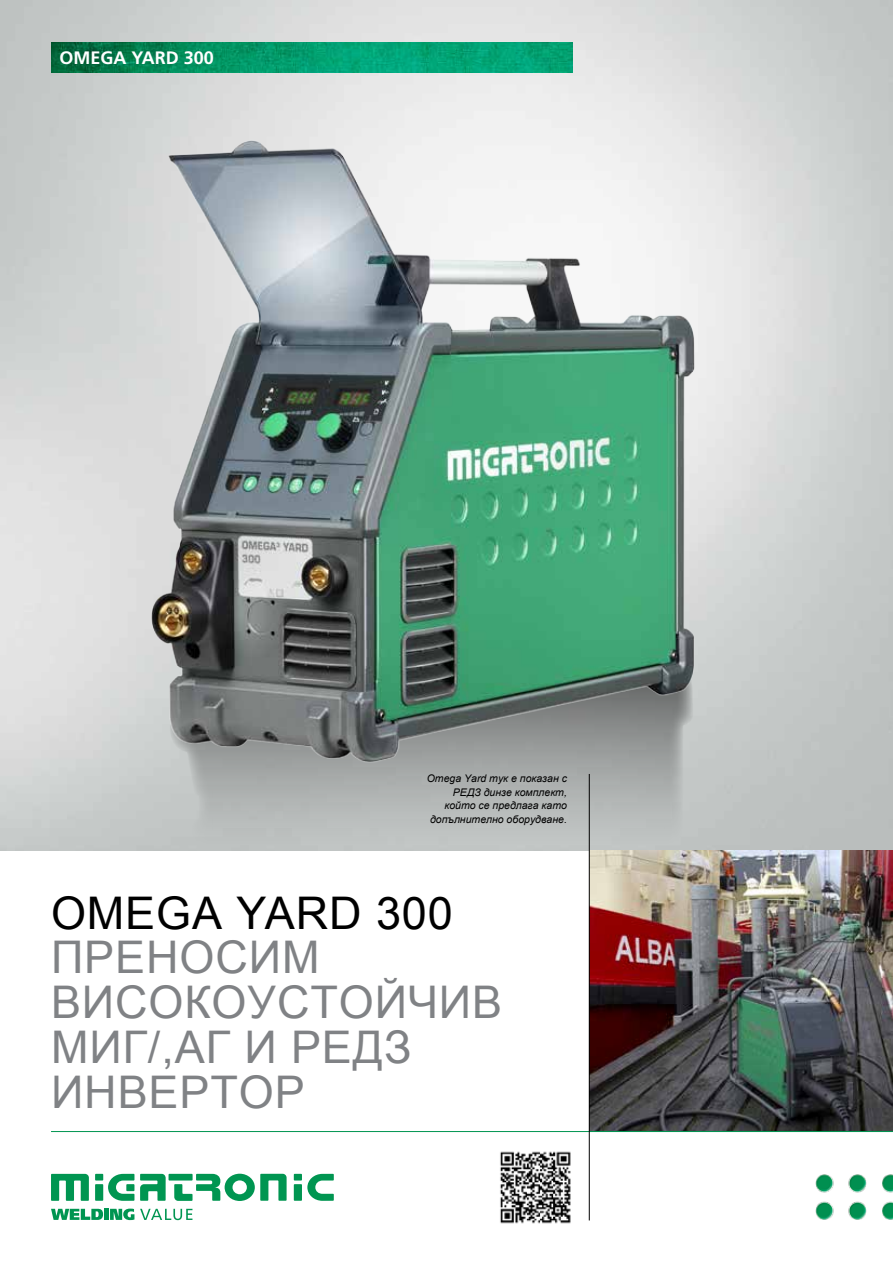
<style>
.page{position:relative;width:893px;height:1263px;background:#fff}
.page>*{position:absolute;margin:0;border:0;box-sizing:border-box;transform-origin:0 0}
.t1{font:45px/44.7px "Arial";letter-spacing:.02em;color:#808285}
.t2{font:45px "Arial";letter-spacing:.02em;color:#000}
.t3{font:700 18px "Frutiger LT Pro";color:#fff}
.t4{font:italic 10.5px/13.5px "Arial";color:#000;text-align:right}
</style>
<div class="page">
<img style="left:0;top:0;width:893px;height:850px">
<img style="left:590px;top:850px;width:303px;height:281px">
<img style="left:51px;top:43px;width:522px;height:29px">
<div style="left:95px;top:1174px;width:8px;height:6px;background:#009551"></div>
<div style="left:95px;top:1184px;width:8px;height:17px;background:#009551"></div>
<div style="left:294px;top:1174px;width:8px;height:6px;background:#009551"></div>
<div style="left:294px;top:1184px;width:8px;height:17px;background:#009551"></div>
<svg style="left:108px;top:1174px;width:26px;height:27px"></svg>
<svg style="left:307px;top:1174px;width:27px;height:27px"></svg>
<svg style="left:140px;top:1174px;width:26px;height:27px"></svg>
<svg style="left:51px;top:1174px;width:38px;height:27px"></svg>
<div style="left:169px;top:1174px;width:24px;height:6px;background:#009551"></div>
<svg style="left:174px;top:1174px;width:113px;height:27px"></svg>
<svg style="left:51px;top:1209px;width:52px;height:11px"></svg>
<div style="left:104px;top:1209px;width:5px;height:11px;background:#009551"></div>
<svg style="left:110px;top:1208px;width:24px;height:12px"></svg>
<svg style="left:140px;top:1209px;width:52px;height:11px"></svg>
<img style="left:815px;top:1174px;width:78px;height:46px">
<hr style="left:51px;top:1131px;width:842px;height:1px;background:#009551">
<hr style="left:589px;top:774px;width:1px;height:446px;background:#000">
<img style="left:159px;top:772px;width:544px;height:77px">
<img style="left:140px;top:132px;width:566px;height:640px">
<img style="left:500px;top:1151px;width:71px;height:73px">
<h2 class="t3" style="left:60px;top:47px;width:156px">OMEGA YARD 300</h2>
<p class="t4" style="left:427px;top:772px;width:142px">Omega Yard тук е показан с<br>РЕДЗ динзе комплект, който се предлага като допълнително оборудване.</p>
<h1 class="t2" style="left:51px;top:883px;width:403px">OMEGA YARD 300</h1>
<h1 class="t1" style="left:51px;top:936px;width:453px">ПРЕНОСИМ<br>ВИСОКОУСТОЙЧИВ<br>МИГ/,АГ И РЕДЗ<br>ИНВЕРТОР</h1>
</div>
